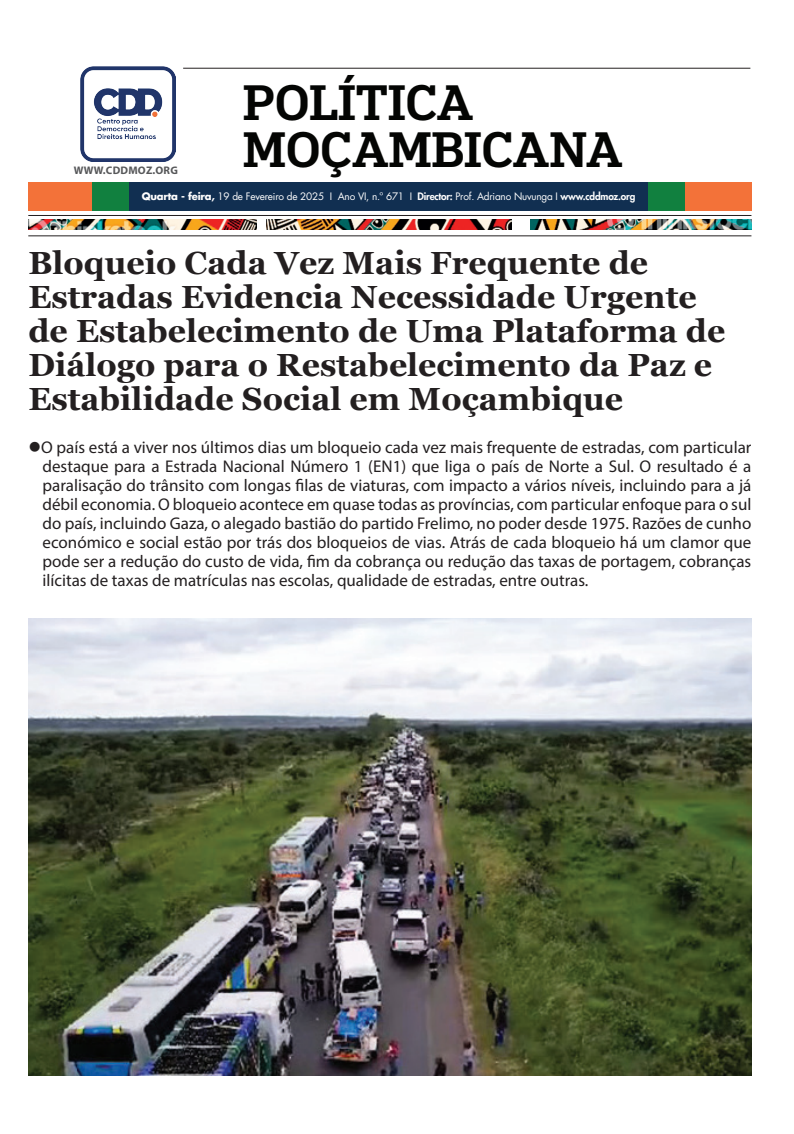
<style>
.page{position:relative;width:794px;height:1134px;background:#fff}
.page>*{position:absolute;margin:0;border:0;box-sizing:border-box;transform-origin:0 0}
.t1{font:500 47px/47px "Popular";color:#040503}
.t2{font:700 32px/34px "Georgia";color:#231f20}
.t3{font:17px/19px "Myriad Pro";color:#231f20;text-align:justify}
.t4{font:700 11px "Myriad Pro";letter-spacing:.02em;color:#57585a}
.t5{font:10px "Futura LT";letter-spacing:-.02em;color:#fff}
.s1{font-weight:700}
.s2{font-weight:800}
</style>
<div class="page">
<hr style="left:183px;top:68px;width:567px;height:1px;background:#231f20">
<hr style="left:28px;top:215px;width:723px;height:1px;background:#231f20">
<hr style="left:28px;top:236px;width:723px;height:1px;background:#231f20">
<img style="left:28px;top:220px;width:228px;height:10px">
<img style="left:266px;top:220px;width:245px;height:10px">
<img style="left:531px;top:220px;width:220px;height:10px">
<div style="left:30px;top:182px;width:721px;height:29px;background:#112f51"></div>
<div style="left:648px;top:182px;width:103px;height:29px;background:#f37239"></div>
<div style="left:648px;top:182px;width:37px;height:29px;background:#11803f"></div>
<div style="left:29px;top:182px;width:100px;height:29px;background:#f37239"></div>
<div style="left:92px;top:182px;width:37px;height:29px;background:#11803f"></div>
<img style="left:81px;top:66px;width:95px;height:95px">
<img style="left:28px;top:618px;width:723px;height:458px">
<h1 class="t1" style="left:243px;top:77px;width:381px">POLÍTICA<br>MOÇAMBICANA</h1>
<p class="t4" style="left:74px;top:163px;width:106px">WWW.CDDMOZ.ORG</p>
<p class="t5" style="left:142px;top:190px;width:495px"><span class="s1">Quarta - feira,</span> 19 de Fevereiro de 2025 I Ano VI, n.º 671 I <span class="s2">Director:</span> Prof. Adriano Nuvunga I <span class="s2">www.cddmoz.org</span></p>
<h2 class="t2" style="left:28px;top:244px;width:698px">Bloqueio Cada Vez Mais Frequente de Estradas Evidencia Necessidade Urgente de Estabelecimento de Uma Plataforma de Diálogo para o Restabelecimento da Paz e Estabilidade Social em Moçambique</h2>
<p class="t3" style="left:43px;top:437px;width:710px;text-indent:-14px">●O país está a viver nos últimos dias um bloqueio cada vez mais frequente de estradas, com particular destaque para a Estrada Nacional Número 1 (EN1) que liga o país de Norte a Sul. O resultado é a paralisação do trânsito com longas filas de viaturas, com impacto a vários níveis, incluindo para a já débil economia. O bloqueio acontece em quase todas as províncias, com particular enfoque para o sul do país, incluindo Gaza, o alegado bastião do partido Frelimo, no poder desde 1975. Razões de cunho económico e social estão por trás dos bloqueios de vias. Atrás de cada bloqueio há um clamor que pode ser a redução do custo de vida, fim da cobrança ou redução das taxas de portagem, cobranças ilícitas de taxas de matrículas nas escolas, qualidade de estradas, entre outras.</p>
</div>
